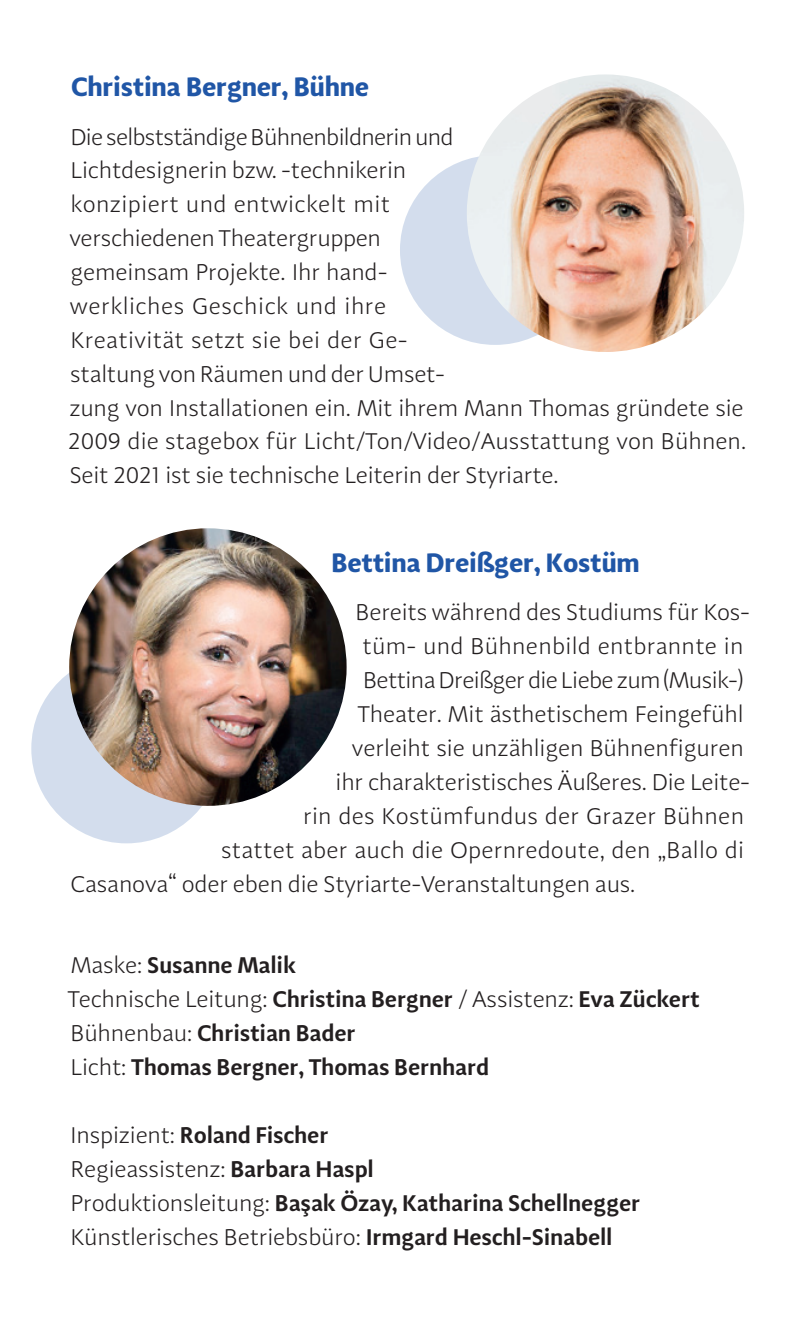
<style>
.page{position:relative;width:808px;height:1319px;background:#fff}
.page>*{position:absolute;margin:0;border:0;box-sizing:border-box;transform-origin:0 0}
.t1{font:700 27.5px "Adagio Sans";letter-spacing:-.01em;color:#2056a6}
.t2{font:300 23.5px/33.8px "Adagio Sans";letter-spacing:-.01em;color:#231f20}
.t3{font:600 23.5px/33.8px "Adagio Sans";letter-spacing:-.01em;color:#231f20}
.t4{font:300 23.5px "Adagio Sans";letter-spacing:.01em;color:#231f20}
.s1{font-weight:300}
</style>
<div class="page">
<div style="left:400px;top:155px;width:190px;height:190px;background:#d3dded;border-radius:50%"></div>
<img style="left:467px;top:74px;width:277px;height:278px;border-radius:139px">
<div style="left:31px;top:653px;width:191px;height:190px;background:#d3dded;border-radius:50%"></div>
<img style="left:69px;top:528px;width:278px;height:277px;border-radius:139px">
<p class="t1" style="left:71px;top:69px;width:300px">Christina Bergner, Bühne</p>
<p class="t2" style="left:68px;top:120px;width:679px">Die selbstständige Bühnenbildnerin und<br>Lichtdesignerin bzw. -technikerin<br>konzipiert und entwickelt mit<br>verschiedenen Theatergruppen<br>gemeinsam Projekte. Ihr hand-<br>werkliches Geschick und ihre<br>Kreativität setzt sie bei der Ge-<br>staltung von Räumen und der Umset-<br>zung von Installationen ein. Mit ihrem Mann Thomas gründete sie 2009 die stagebox für Licht/Ton/Video/Ausstattung von Bühnen.<br>Seit 2021 ist sie technische Leiterin der Styriarte.</p>
<p class="t1" style="left:331px;top:545px;width:310px">Bettina Dreißger, Kostüm</p>
<p class="t2" style="left:356px;top:595px;width:396px">Bereits während des Studiums für Kos-</p>
<p class="t4" style="left:362px;top:632px;width:383px">tüm- und Bühnenbild entbrannte in</p>
<p class="t2" style="left:363px;top:663px;width:382px">Bettina Dreißger die Liebe zum (Musik-)</p>
<p class="t2" style="left:357px;top:697px;width:388px">Theater. Mit ästhetischem Feingefühl</p>
<p class="t2" style="left:352px;top:731px;width:393px">verleiht sie unzähligen Bühnenfiguren</p>
<p class="t2" style="left:336px;top:765px;width:416px">ihr charakteristisches Äußeres. Die Leite-</p>
<p class="t4" style="left:303px;top:801px;width:442px">rin des Kostümfundus der Grazer Bühnen</p>
<p class="t4" style="left:221px;top:835px;width:524px">stattet aber auch die Opernredoute, den „Ballo di</p>
<p class="t2" style="left:70px;top:866px;width:566px">Casanova“ oder eben die Styriarte-Veranstaltungen aus.</p>
<p class="t3" style="left:67px;top:948px;width:634px"><span class="s1">Maske:</span> Susanne Malik<br><span class="s1">Technische Leitung:</span> Christina Bergner <span class="s1">/ Assistenz:</span> Eva Zückert <span class="s1">Bühnenbau:</span> Christian Bader<br><span class="s1">Licht:</span> Thomas Bergner, Thomas Bernhard</p>
<p class="t3" style="left:70px;top:1118px;width:572px"><span class="s1">Inspizient:</span> Roland Fischer<br><span class="s1">Regieassistenz:</span> Barbara Haspl<br><span class="s1">Produktionsleitung:</span> Başak Özay, Katharina Schellnegger <span class="s1">Künstlerisches Betriebsbüro:</span> Irmgard Heschl-Sinabell</p>
</div>
